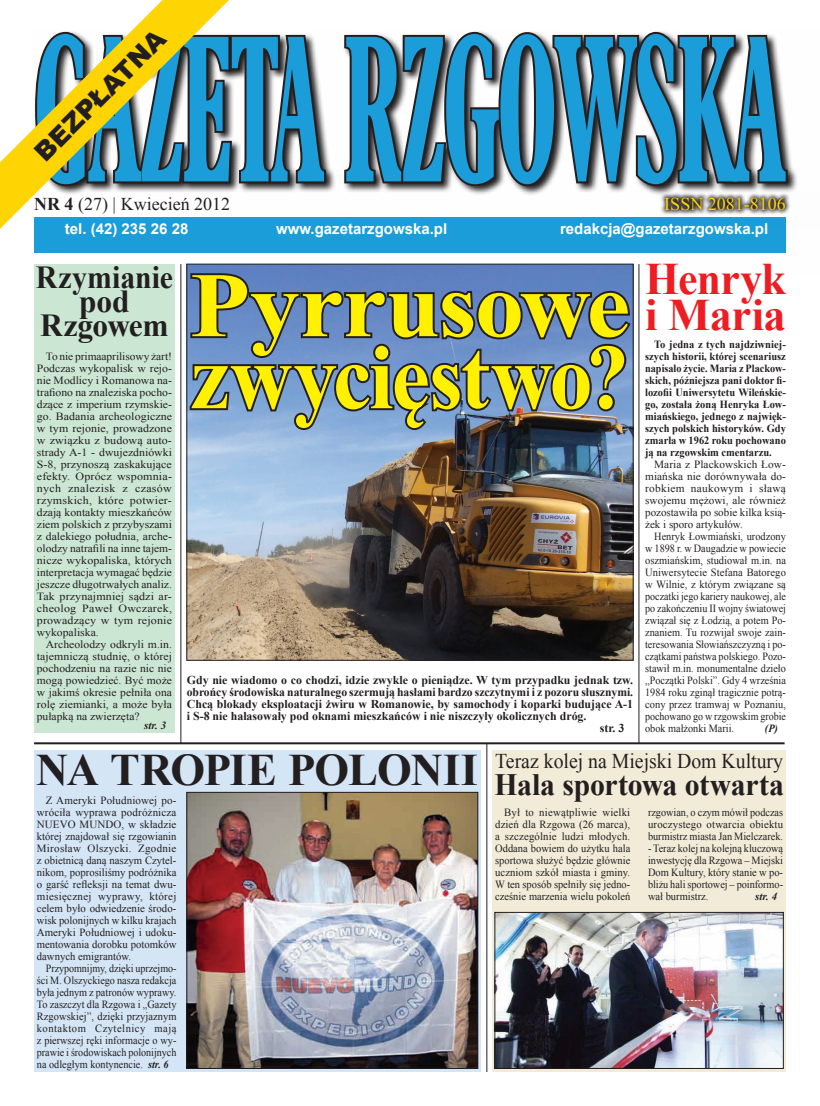
<style>
.page{position:relative;width:820px;height:1106px;background:#fff}
.page>*{position:absolute;margin:0;border:0;box-sizing:border-box;transform-origin:0 0}
.t1{font:202px "Aldine 721 Bd Cn EU";letter-spacing:-.025em;color:#1b9dd9;scale:.5 1}
.t2{font:700 92px/72px "Times New Roman";letter-spacing:-.02em;color:#fff101;scale:1.07 1}
.t3{font:700 45px/36px "Times New Roman";letter-spacing:-.01em;color:#ee1d23}
.t4{font:700 32px/24px "Times New Roman";letter-spacing:.005em;color:#231f20;text-align:center;scale:.93 1}
.t5{font:700 31px "Times New Roman";letter-spacing:-.01em;color:#231f20;scale:.96 1}
.t6{font:900 26px "Arial";color:#231f20}
.t7{font:21px "Times New Roman";color:#231f20;scale:.94 1}
.t8{font:18px "Times New Roman";color:#231f20}
.t9{font:18px "Times New Roman";color:#fed503}
.t10{font:700 15px "Arial";color:#fff}
.t11{font:700 12px "Times New Roman";color:#231f20}
.t12{font:11px/12px "Times New Roman";color:#231f20;text-align:justify}
.t13{font:11px/12px "Times New Roman";color:#231f20;text-align:justify;scale:1.04 1}
.t14{font:11px/12px "Times New Roman";color:#231f20;text-align:justify;scale:.94 1}
.t15{font:700 11px/12px "Times New Roman";color:#231f20;text-align:justify;scale:.96 1}
.t16{font:11px/12px "Times New Roman";color:#231f20;text-align:justify;scale:.91 1}
.t17{font:11px/12px "Times New Roman";color:#231f20;text-align:justify;scale:.93 1}
.t18{font:11px/12px "Times New Roman";color:#231f20;text-align:justify;scale:1.06 1}
.t19{font:italic 700 11px "Times New Roman";color:#231f20}
.t20{font:italic 700 11px "Times New Roman";color:#231f20;scale:.93 1}
.s1{font-weight:700}
.s2{font-weight:700;font-style:italic}
</style>
<div class="page">
<div style="left:34px;top:750px;width:446px;height:321px;background:#d4e5f5"></div>
<div style="left:34px;top:264px;width:141px;height:468px;background:#cbe6d3"></div>
<div style="left:492px;top:750px;width:293px;height:321px;background:#f1ebd8"></div>
<svg style="left:181px;top:148px;width:616px;height:193px"></svg>
<svg style="left:229px;top:34px;width:99px;height:154px;background:#666464"></svg>
<svg style="left:342px;top:31px;width:447px;height:157px;background:#5f5d5d"></svg>
<div style="left:34px;top:218px;width:751px;height:35px;background:#1b9dd9"></div>
<svg style="left:657px;top:191px;width:140px;height:49px"></svg>
<hr style="left:34px;top:742px;width:750px;height:2px;background:#231f20">
<hr style="left:486px;top:743px;width:1px;height:328px;background:#231f20">
<img style="left:188px;top:794px;width:288px;height:272px">
<div style="left:186px;top:792px;width:292px;height:276px;border:1px solid #231c1e"></div>
<img style="left:496px;top:914px;width:285px;height:152px">
<div style="left:494px;top:912px;width:289px;height:156px;border:1px solid #231c1e"></div>
<hr style="left:180px;top:264px;width:1px;height:479px;background:#231f20">
<hr style="left:638px;top:264px;width:1px;height:479px;background:#231f20">
<img style="left:188px;top:266px;width:443px;height:392px">
<svg style="left:0;top:0;width:229px;height:229px"></svg>
<svg style="left:187px;top:271px;width:446px;height:162px;background:#5a7198"></svg>
<h3 class="t6" style="left:26px;top:143px;width:174px;rotate:-45deg">BEZPŁATNA</h3>
<h1 class="t1" style="left:34px;top:-25px;width:1503px">GAZETA RZGOWSKA</h1>
<h3 class="t10" style="left:65px;top:219px;width:125px">tel. (42) 235 26 28</h3>
<h3 class="t10" style="left:276px;top:219px;width:173px">www.gazetarzgowska.pl</h3>
<h3 class="t10" style="left:560px;top:219px;width:210px">redakcja@gazetarzgowska.pl</h3>
<h3 class="t8" style="left:34px;top:191px;width:198px"><span class="s1">NR 4</span> (27) | Kwiecień 2012</h3>
<h3 class="t9" style="left:664px;top:191px;width:123px">ISSN 2081-8106</h3>
<h3 class="t4" style="left:36px;top:264px;width:149px">Rzymianie pod<br>Rzgowem</h3>
<p class="t13" style="left:37px;top:350px;width:131px;text-indent:9px">To nie primaaprilisowy żart!<br>Podczas wykopalisk w rejo&shy;nie Modlicy i Romanowa na&shy;trafiono na znaleziska pocho&shy;dzące z imperium rzymskie&shy;go. Badania archeologiczne w tym rejonie, prowadzone w związku z budową auto&shy;strady A-1 - dwujezdniówki S-8, przynoszą zaskakujące efekty. Oprócz wspomnia&shy;nych znalezisk z czasów rzymskich, które potwier&shy;dzają kontakty mieszkańców ziem polskich z przybyszami z dalekiego południa, arche&shy;olodzy natrafili na inne tajem&shy;nicze wykopaliska, których interpretacja wymagać będzie jeszcze długotrwałych analiz.<br>Tak przynajmniej sądzi ar&shy;cheolog Paweł Owczarek, prowadzący w tym rejonie wykopaliska.</p>
<p class="t18" style="left:37px;top:638px;width:129px;text-indent:9px">Archeolodzy odkryli m.in. tajemniczą studnię, o której pochodzeniu na razie nic nie mogą powiedzieć. Być może w jakimś okresie pełniła ona rolę ziemianki, a może była pułapką na zwierzęta?</p>
<p class="t19" style="left:144px;top:718px;width:24px">str. 3</p>
<h2 class="t2" style="left:190px;top:267px;width:413px">Pyrrusowe zwycięstwo?</h2>
<p class="t11" style="left:187px;top:672px;width:447px">Gdy nie wiadomo o co chodzi, idzie zwykle o pieniądze. W tym przypadku jednak tzw.</p>
<p class="t11" style="left:187px;top:684px;width:447px">obrońcy środowiska naturalnego szermują hasłami bardzo szczytnymi i z pozoru słusznymi.</p>
<p class="t11" style="left:187px;top:696px;width:447px">Chcą blokady eksploatacji żwiru w Romanowie, by samochody i koparki budujące A-1</p>
<p class="t11" style="left:187px;top:708px;width:401px">i S-8 nie hałasowały pod oknami mieszkańców i nie niszczyły okolicznych dróg.</p>
<p class="t11" style="left:599px;top:720px;width:26px">str. 3</p>
<h3 class="t3" style="left:645px;top:260px;width:142px">Henryk i Maria</h3>
<p class="t15" style="left:645px;top:338px;width:148px;text-indent:9px">To jedna z tych najdziwniej&shy;szych historii, której scenariusz napisało życie. Maria z Plackow&shy;skich, późniejsza pani doktor fi&shy;lozofii Uniwersytetu Wileńskie&shy;go, została żoną Henryka Łow&shy;miańskiego, jednego z najwięk&shy;szych polskich historyków. Gdy zmarła w 1962 roku pochowano ją na rzgowskim cmentarzu.</p>
<p class="t12" style="left:645px;top:458px;width:142px;text-indent:9px">Maria z Plackowskich Łow&shy;miańska nie dorównywała do&shy;robkiem naukowym i sławą swojemu mężowi, ale również pozostawiła po sobie kilka ksią&shy;żek i sporo artykułów.</p>
<p class="t14" style="left:645px;top:530px;width:151px;text-indent:9px">Henryk Łowmiański, urodzony w 1898 r. w Daugadzie w powiecie oszmiańskim, studiował m.in. na Uniwersytecie Stefana Batorego w Wilnie, z którym związane są poczatki jego kariery naukowej, ale po zakończeniu II wojny światowej związał się z Łodzią, a potem Po&shy;znaniem. Tu rozwijał swoje zain&shy;teresowania Słowiańszczyzną i po&shy;czątkami państwa polskiego. Pozo&shy;stawił m.in. monumentalne dzieło „Początki Polski”. Gdy 4 września 1984 roku zginął tragicznie potrą&shy;cony przez tramwaj w Poznaniu, pochowano go w rzgowskim grobie obok małżonki Marii.</p>
<p class="t20" style="left:764px;top:721px;width:16px">(P)</p>
<h3 class="t7" style="left:495px;top:747px;width:307px">Teraz kolej na Miejski Dom Kultury</h3>
<h3 class="t5" style="left:36px;top:763px;width:780px"><sup>Na</sup> <sup>tropie</sup> <sup>Polonii</sup> Hala sportowa otwarta</h3>
<p class="t12" style="left:37px;top:794px;width:141px;text-indent:9px">Z Ameryki Południowej po&shy;wróciła wyprawa podróżnicza NUEVO MUNDO, w składzie której znajdował się rzgowianin Mirosław Olszycki. Zgodnie z obietnicą daną naszym Czytel&shy;nikom, poprosiliśmy podróżnika o garść refleksji na temat dwu&shy;miesięcznej wyprawy, której celem było odwiedzenie środo&shy;wisk polonijnych w kilku krajach Ameryki Południowej i udoku&shy;mentowania dorobku potomków dawnych emigrantów.</p>
<p class="t16" style="left:37px;top:962px;width:155px;text-indent:9px">Przypomnijmy, dzięki uprzejmo&shy;ści M. Olszyckiego nasza redakcja była jednym z patronów wyprawy.<br>To zaszczyt dla Rzgowa i „Gazety Rzgowskiej”, dzięki przyjaznym kontaktom Czytelnicy mają z pierwszej ręki informacje o wy&shy;prawie i środowiskach polonijnych na odległym kontynencie. <span class="s2">str. 6</span></p>
<p class="t12" style="left:495px;top:806px;width:136px;text-indent:9px">Był to niewątpliwie wielki dzień dla Rzgowa (26 marca), a szczególnie ludzi młodych.<br>Oddana bowiem do użytku hala sportowa służyć będzie głównie uczniom szkół miasta i gminy.<br>W ten sposób spełniły się jedno&shy;cześnie marzenia wielu pokoleń</p>
<p class="t17" style="left:647px;top:806px;width:147px">rzgowian, o czym mówił podczas uroczystego otwarcia obiektu burmistrz miasta Jan Mielczarek.</p>
<p class="t17" style="left:647px;top:842px;width:147px">- Teraz kolej na kolejną kluczową inwestycję dla Rzgowa – Miejski Dom Kultury, który stanie w po&shy;bliżu hali sportowej – poinformo&shy;wał burmistrz.</p>
<p class="t19" style="left:755px;top:889px;width:24px">str. 4</p>
</div>
